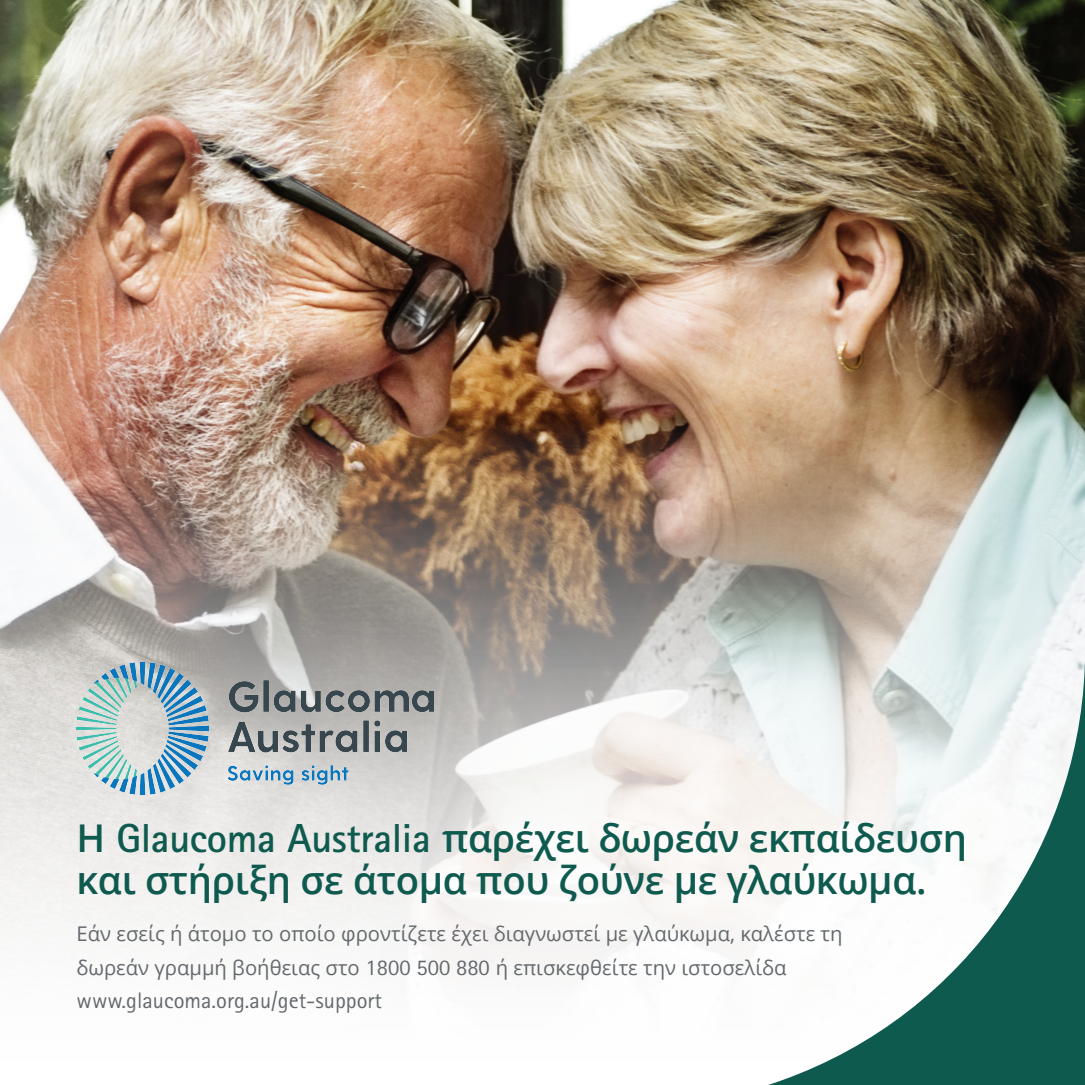
<style>
.page{position:relative;width:1085px;height:1085px;background:#fff}
.page>*{position:absolute;margin:0;border:0;box-sizing:border-box;transform-origin:0 0}
.t1{font:600 38.25px/42.8px "Open Sans";letter-spacing:-.01em;color:#0f5a4f}
.t2{font:22.5px "Rotis Sans Serif Std";color:#64696d}
.t3{font:20.25px/33.8px "Open Sans";color:#64696d}
.s1{font-family:"Rotis Sans Serif Std";font-weight:700;font-size:40.5px}
.s2{font-family:"Rotis Sans Serif Std";font-size:22.5px}
</style>
<div class="page">
<img style="left:0;top:0;width:1084px;height:962px">
<svg style="left:557px;top:650px;width:527px;height:434px;fill:#f7f6f5"></svg>
<img style="left:77px;top:662px;width:356px;height:132px">
<h1 class="t1" style="left:77px;top:815px;width:891px">Η <span class="s1">Glaucoma Australia</span> παρέχει δωρεάν εκπαίδευση και στήριξη σε άτομα που ζούνε με γλαύκωμα.</h1>
<p class="t3" style="left:77px;top:915px;width:767px">Εάν εσείς ή άτομο το οποίο φροντίζετε έχει διαγνωστεί με γλαύκωμα, καλέστε τη δωρεάν γραμμή βοήθειας στο <span class="s2">1800 500 880</span> ή επισκεφθείτε την ιστοσελίδα</p>
<p class="t2" style="left:77px;top:987px;width:307px">www.glaucoma.org.au/get-support</p>
</div>
